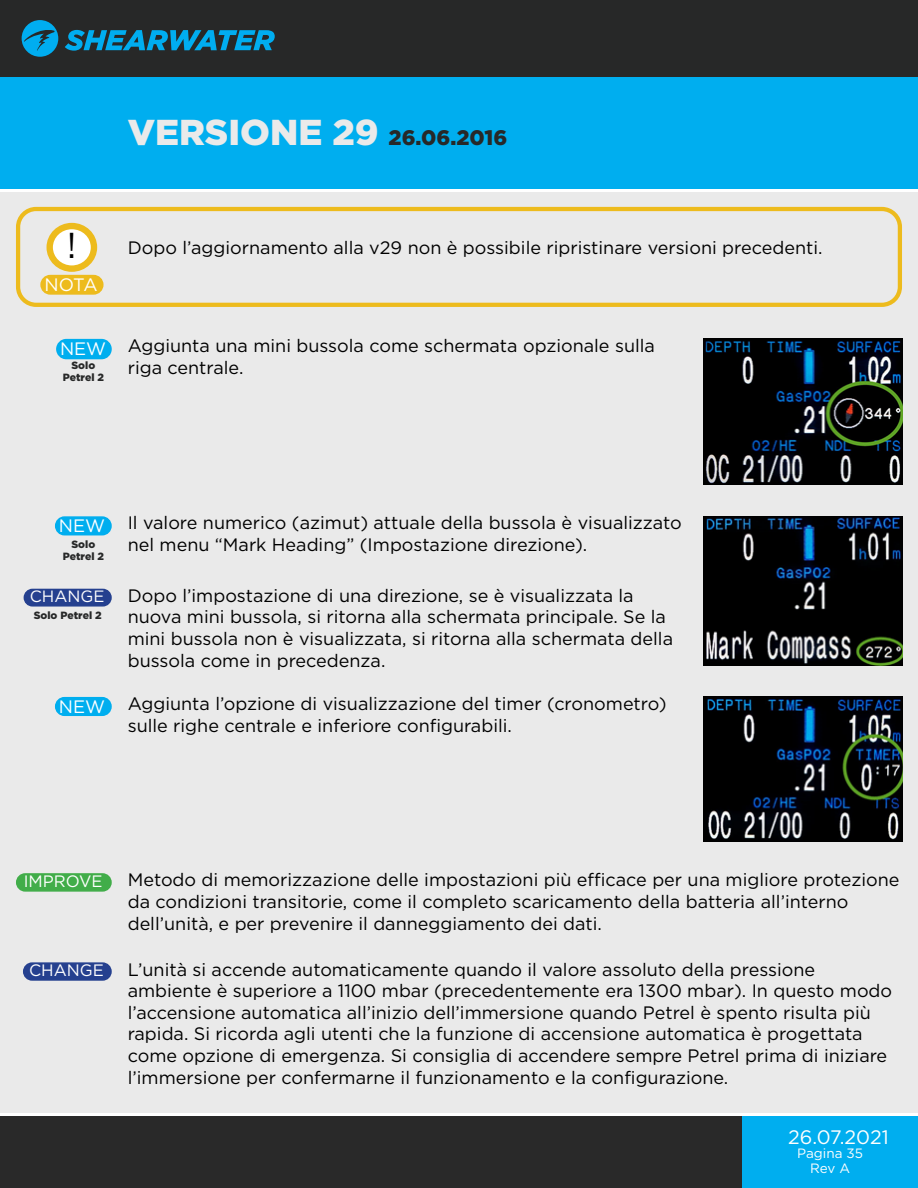
<style>
.page{position:relative;width:918px;height:1188px;background:#fff}
.page>*{position:absolute;margin:0;border:0;box-sizing:border-box;transform-origin:0 0}
.t1{font:900 36px "Gotham HTF";color:#eaeaea}
.t2{font:36px "Gotham HTF";color:#000}
.t3{font:19.5px "Gotham HTF";color:#fff}
.t4{font:18px/21.6px "Gotham HTF";color:#000}
.t5{font:18px "Gotham HTF";color:#fff}
.t6{font:16.5px "Gotham HTF";color:#fff}
.t7{font:13.5px "Gotham HTF";letter-spacing:-.005em;color:#fff}
.t8{font:900 10.5px "Gotham HTF";color:#272828}
.s1{font-size:21px;color:#272828}
</style>
<div class="page">
<div style="left:0;top:0;width:918px;height:77px;background:#272828"></div>
<div style="left:0;top:77px;width:918px;height:114px;background:#00aeef"></div>
<div style="left:0;top:1114px;width:918px;height:74px;background:#292929"></div>
<div style="left:0;top:191px;width:918px;height:923px;background:#eaeaea"></div>
<svg style="left:65px;top:30px;width:210px;height:21px"></svg>
<svg style="left:22px;top:20px;width:36px;height:37px"></svg>
<div style="left:742px;top:1114px;width:176px;height:74px;background:#00aeef"></div>
<hr style="left:0;top:189px;width:918px;height:3px;background:#fff">
<hr style="left:0;top:1113px;width:918px;height:3px;background:#fff">
<img style="left:703px;top:697px;width:199px;height:144px">
<div style="left:16px;top:207px;width:886px;height:100px;border:4px solid #edbb1d;border-radius:18px"></div>
<div style="left:41px;top:276px;width:62px;height:18px;background:#edbb1d;border-radius:9px"></div>
<div style="left:40px;top:275px;width:64px;height:20px;border:2px solid #edbb1d;border-radius:9px"></div>
<svg style="left:50px;top:226px;width:44px;height:43px"></svg>
<div style="left:47px;top:223px;width:50px;height:49px;border:6px solid #edbb1d;border-radius:50%"></div>
<div style="left:57px;top:340px;width:54px;height:19px;background:#00aeef;border-radius:9px"></div>
<div style="left:56px;top:339px;width:56px;height:20px;border:2px solid #00aeef;border-radius:9px"></div>
<div style="left:56px;top:517px;width:55px;height:18px;background:#00aeef;border-radius:9px"></div>
<div style="left:55px;top:516px;width:57px;height:19px;border:2px solid #00aeef;border-radius:9px"></div>
<div style="left:24px;top:589px;width:87px;height:17px;background:#25408f;border-radius:8px"></div>
<div style="left:24px;top:589px;width:88px;height:18px;border:2px solid #25408f;border-radius:8px"></div>
<div style="left:56px;top:698px;width:55px;height:17px;background:#00aeef;border-radius:9px"></div>
<div style="left:55px;top:697px;width:57px;height:19px;border:2px solid #00aeef;border-radius:9px"></div>
<div style="left:17px;top:874px;width:94px;height:17px;background:#41ad49;border-radius:8px"></div>
<div style="left:16px;top:873px;width:96px;height:19px;border:2px solid #41ad49;border-radius:8px"></div>
<div style="left:24px;top:963px;width:87px;height:17px;background:#25408f;border-radius:8px"></div>
<div style="left:23px;top:962px;width:89px;height:19px;border:2px solid #25408f;border-radius:8px"></div>
<img style="left:703px;top:339px;width:199px;height:145px">
<img style="left:703px;top:516px;width:199px;height:149px">
<p class="t1" style="left:128px;top:111px;width:381px">VERSIONE 29 <span class="s1">26.06.2016</span></p>
<p class="t2" style="left:67px;top:225px;width:11px">!</p>
<p class="t4" style="left:128px;top:236px;width:696px">Dopo l’aggiornamento alla v29 non è possibile ripristinare versioni precedenti.</p>
<p class="t5" style="left:45px;top:275px;width:54px">NOTA</p>
<p class="t5" style="left:60px;top:339px;width:48px">NEW</p>
<p class="t8" style="left:71px;top:359px;width:25px">Solo</p>
<p class="t8" style="left:63px;top:372px;width:43px">Petrel 2</p>
<p class="t4" style="left:128px;top:335px;width:529px">Aggiunta una mini bussola come schermata opzionale sulla riga centrale.</p>
<p class="t5" style="left:59px;top:516px;width:48px">NEW</p>
<p class="t8" style="left:71px;top:538px;width:25px">Solo</p>
<p class="t8" style="left:63px;top:550px;width:43px">Petrel 2</p>
<p class="t6" style="left:30px;top:587px;width:76px">CHANGE</p>
<p class="t8" style="left:34px;top:609px;width:69px">Solo Petrel 2</p>
<p class="t5" style="left:59px;top:697px;width:48px">NEW</p>
<p class="t4" style="left:128px;top:512px;width:556px">Il valore numerico (azimut) attuale della bussola è visualizzato nel menu “Mark Heading” (Impostazione direzione).</p>
<p class="t4" style="left:128px;top:584px;width:547px">Dopo l’impostazione di una direzione, se è visualizzata la nuova mini bussola, si ritorna alla schermata principale. Se la mini bussola non è visualizzata, si ritorna alla schermata della bussola come in precedenza.</p>
<p class="t4" style="left:128px;top:693px;width:541px">Aggiunta l’opzione di visualizzazione del timer (cronometro) sulle righe centrale e inferiore configurabili.</p>
<p class="t6" style="left:24px;top:872px;width:80px">IMPROVE</p>
<p class="t6" style="left:29px;top:961px;width:76px">CHANGE</p>
<p class="t4" style="left:128px;top:869px;width:773px">Metodo di memorizzazione delle impostazioni più efficace per una migliore protezione da condizioni transitorie, come il completo scaricamento della batteria all’interno dell’unità, e per prevenire il danneggiamento dei dati.</p>
<p class="t4" style="left:128px;top:958px;width:766px">L’unità si accende automaticamente quando il valore assoluto della pressione ambiente è superiore a 1100 mbar (precedentemente era 1300 mbar). In questo modo l’accensione automatica all’inizio dell’immersione quando Petrel è spento risulta più rapida. Si ricorda agli utenti che la funzione di accensione automatica è progettata come opzione di emergenza. Si consiglia di accendere sempre Petrel prima di iniziare l’immersione per confermarne il funzionamento e la configurazione.</p>
<p class="t3" style="left:788px;top:1126px;width:102px">26.07.2021</p>
<p class="t7" style="left:797px;top:1146px;width:67px">Pagina 35</p>
<p class="t7" style="left:810px;top:1160px;width:41px">Rev A</p>
</div>
